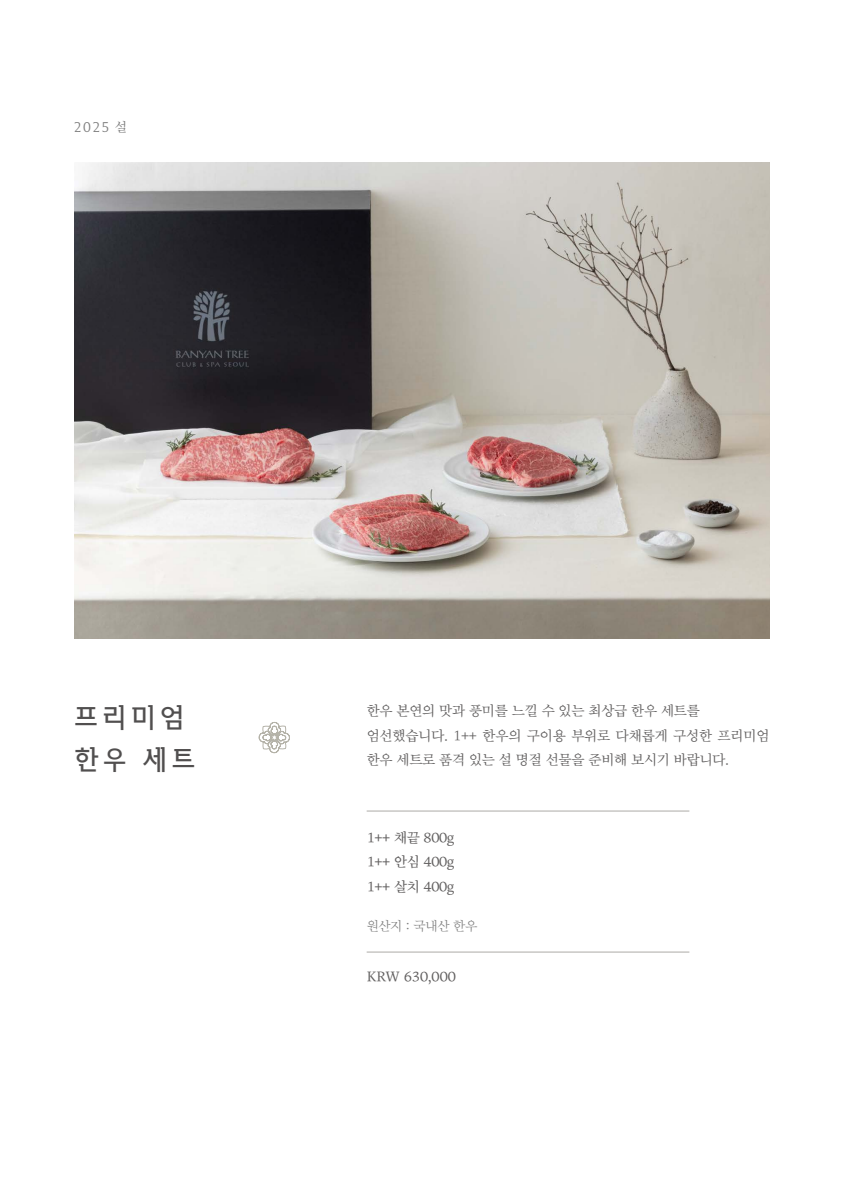
<style>
.page{position:relative;width:844px;height:1191px;background:#fff}
.page>*{position:absolute;margin:0;border:0;box-sizing:border-box;transform-origin:0 0}
.t1{font:28px/42px "SD Book TTF b Md";letter-spacing:.175em;color:#514f4f}
.t2{font:14px/24.5px "SD Mj Neoa Uni c Rg";letter-spacing:-.02em;color:#615f5f}
.t3{font:14px/24.5px "SD Mj Neoa Uni d Md";letter-spacing:-.025em;color:#615f5f;text-align:justify}
.t4{font:14px "SD Mj Neoa Uni d Md";color:#615f5f}
.t5{font:13.12px "SD Mj Neoa Uni b Lt";letter-spacing:-.03em;color:#7d7d7d}
.t6{font:13.12px "Reforma 1969 Blanca";color:#7d7d7d}
.s1{font-family:"SD Myeongjo Neoa c Rg"}
</style>
<div class="page">
<img style="left:74px;top:162px;width:695px;height:476px">
<svg style="left:259px;top:722px;width:31px;height:31px"></svg>
<hr style="left:366px;top:951px;width:323px;height:1px;background:#c0bebc">
<hr style="left:366px;top:810px;width:323px;height:1px;background:#c0bebc">
<p class="t6" style="left:74px;top:120px;width:54px">2025 <span class="s1">설</span></p>
<h1 class="t1" style="left:74px;top:697px;width:122px">프리미엄 한우 세트</h1>
<p class="t2" style="left:366px;top:699px;width:404px">한우 본연의 맛과 풍미를 느낄 수 있는 최상급 한우 세트를 엄선했습니다. 1++ 한우의 구이용 부위로 다채롭게 구성한 프리미엄 한우 세트로 품격 있는 설 명절 선물을 준비해 보시기 바랍니다.</p>
<p class="t3" style="left:366px;top:826px;width:89px">1++ 채끝 800g 1++ 안심 400g 1++ 살치 400g</p>
<p class="t5" style="left:366px;top:919px;width:112px">원산지 : 국내산 한우</p>
<p class="t4" style="left:366px;top:970px;width:91px">KRW 630,000</p>
</div>
